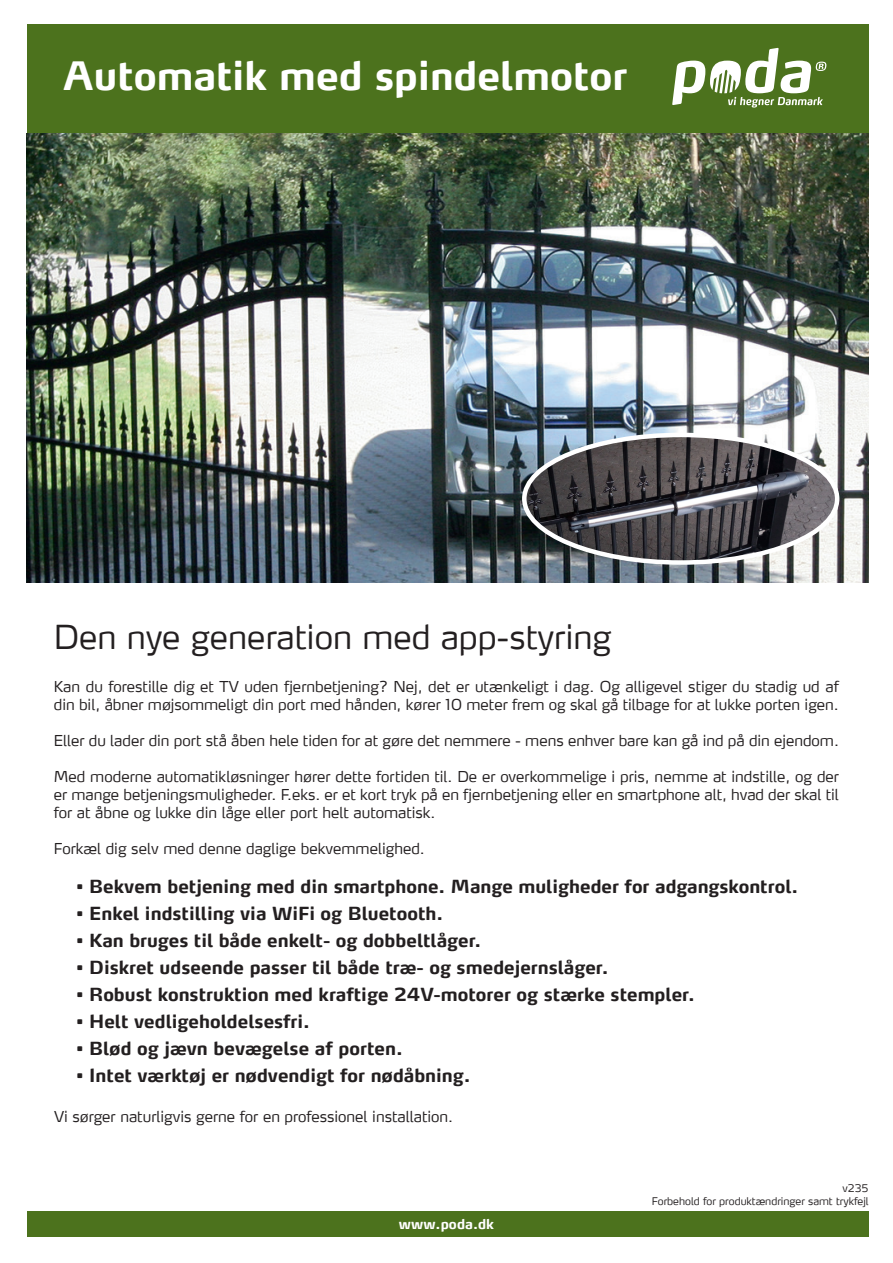
<style>
.page{position:relative;width:893px;height:1263px;background:#fff}
.page>*{position:absolute;margin:0;border:0;box-sizing:border-box;transform-origin:0 0}
.t1{font:700 39px "Max LF";color:#fff}
.t2{font:300 33px "Max LF";color:#231f20}
.t3{font:700 18px "Max LF";color:#231f20}
.Indhold{font:300 15px/18px "Max LF";color:#231f20}
.t4{font:700 13.5px "Max";letter-spacing:.005em;color:#fff}
.t5{font:300 10.5px "Max";color:#231f20}
.t6{font:300 10.5px "Max LF";color:#231f20}
</style>
<div class="page">
<div style="left:27px;top:24px;width:842px;height:110px;background:#4c721d"></div>
<svg style="left:672px;top:48px;width:154px;height:60px"></svg>
<div style="left:27px;top:1211px;width:842px;height:26px;background:#4c721d"></div>
<img style="left:27px;top:134px;width:842px;height:449px">
<img style="left:524px;top:435px;width:313px;height:127px">
<div style="left:522px;top:433px;width:317px;height:132px;border:4px solid #fff;border-radius:50%"></div>
<p class="t1" style="left:63px;top:51px;width:566px">Automatik med spindelmotor</p>
<p class="t2" style="left:54px;top:616px;width:559px">Den nye generation med app-styring</p>
<p class="Indhold" style="left:54px;top:677px;width:787px">Kan du forestille dig et TV uden fjernbetjening? Nej, det er utænkeligt i dag. Og alligevel stiger du stadig ud af din bil, åbner møjsommeligt din port med hånden, kører 10 meter frem og skal gå tilbage for at lukke porten igen.</p>
<p class="Indhold" style="left:54px;top:731px;width:787px">Eller du lader din port stå åben hele tiden for at gøre det nemmere - mens enhver bare kan gå ind på din ejendom.</p>
<p class="Indhold" style="left:54px;top:767px;width:787px;text-align:justify">Med moderne automatikløsninger hører dette fortiden til. De er overkommelige i pris, nemme at indstille, og der er mange betjeningsmuligheder. F.eks. er et kort tryk på en fjernbetjening eller en smartphone alt, hvad der skal til for at åbne og lukke din låge eller port helt automatisk.</p>
<p class="Indhold" style="left:54px;top:839px;width:373px">Forkæl dig selv med denne daglige bekvemmelighed.</p>
<p class="t3" style="left:76px;top:875px;width:723px">• Bekvem betjening med din smartphone. Mange muligheder for adgangskontrol.</p>
<p class="t3" style="left:76px;top:902px;width:368px">• Enkel indstilling via WiFi og Bluetooth.</p>
<p class="t3" style="left:76px;top:929px;width:406px">• Kan bruges til både enkelt- og dobbeltlåger.</p>
<p class="t3" style="left:76px;top:956px;width:534px">• Diskret udseende passer til både træ- og smedejernslåger.</p>
<p class="t3" style="left:76px;top:983px;width:620px">• Robust konstruktion med kraftige 24V-motorer og stærke stempler.</p>
<p class="t3" style="left:76px;top:1010px;width:235px">• Helt vedligeholdelsesfri.</p>
<p class="t3" style="left:76px;top:1037px;width:328px">• Blød og jævn bevægelse af porten.</p>
<p class="t3" style="left:76px;top:1064px;width:396px">• Intet værktøj er nødvendigt for nødåbning.</p>
<p class="Indhold" style="left:54px;top:1107px;width:401px">Vi sørger naturligvis gerne for en professionel installation.</p>
<p class="t6" style="left:842px;top:1181px;width:27px">v235</p>
<p class="t4" style="left:399px;top:1215px;width:97px">www.poda.dk</p>
<p class="t5" style="left:652px;top:1194px;width:218px">Forbehold for produktændringer samt trykfejl</p>
</div>
